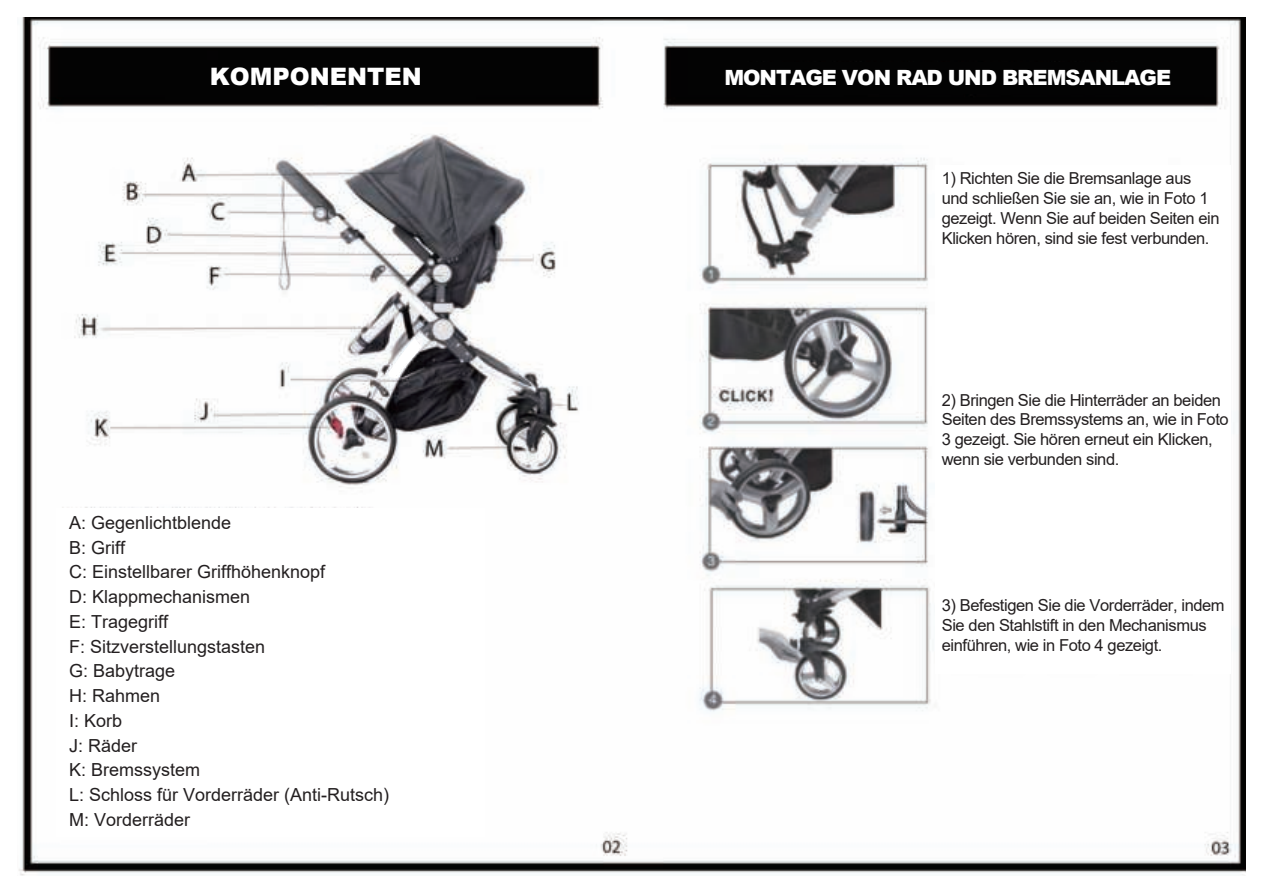
<style>
.page{position:relative;width:1263px;height:893px;background:#fff}
.page>*{position:absolute;margin:0;border:0;box-sizing:border-box;transform-origin:0 0}
.t1{font:900 24px "Arial";color:#fff}
.t2{font:900 21px "Arial";letter-spacing:-.05em;color:#fff}
.t3{font:18px/24.8px "Arial";color:#231f20}
.t4{font:16.5px/19.8px "Arial";letter-spacing:-.025em;color:#231f20}
</style>
<div class="page">
<img style="left:19px;top:18px;width:1226px;height:857px">
<div style="left:57px;top:508px;width:428px;height:329px;background:#fff"></div>
<div style="left:935px;top:165px;width:296px;height:508px;background:#fff"></div>
<div style="left:165px;top:60px;width:311px;height:40px;background:#030303"></div>
<div style="left:740px;top:63px;width:403px;height:31px;background:#030303"></div>
<svg style="left:388px;top:339px;width:34px;height:40px"></svg>
<h1 class="t1" style="left:210px;top:63px;width:213px">KOMPONENTEN</h1>
<p class="t2" style="left:724px;top:65px;width:448px">MONTAGE VON RAD UND BREMSANLAGE</p>
<p class="t4" style="left:942px;top:170px;width:279px">1) Richten Sie die Bremsanlage aus und schließen Sie sie an, wie in Foto 1 gezeigt. Wenn Sie auf beiden Seiten ein Klicken hören, sind sie fest verbunden.</p>
<p class="t3" style="left:69px;top:512px;width:322px">A: Gegenlichtblende<br>B: Griff<br>C: Einstellbarer Griffhöhenknopf<br>D: Klappmechanismen<br>E: Tragegriff<br>F: Sitzverstellungstasten<br>G: Babytrage<br>H: Rahmen<br>I: Korb<br>J: Räder<br>K: Bremssystem<br>L: Schloss für Vorderräder (Anti-Rutsch)<br>M: Vorderräder</p>
<p class="t4" style="left:942px;top:391px;width:288px">2) Bringen Sie die Hinterräder an beiden Seiten des Bremssystems an, wie in Foto 3 gezeigt. Sie hören erneut ein Klicken, wenn sie verbunden sind.</p>
<p class="t4" style="left:942px;top:597px;width:284px">3) Befestigen Sie die Vorderräder, indem<br>Sie den Stahlstift in den Mechanismus einführen, wie in Foto 4 gezeigt.</p>
</div>
